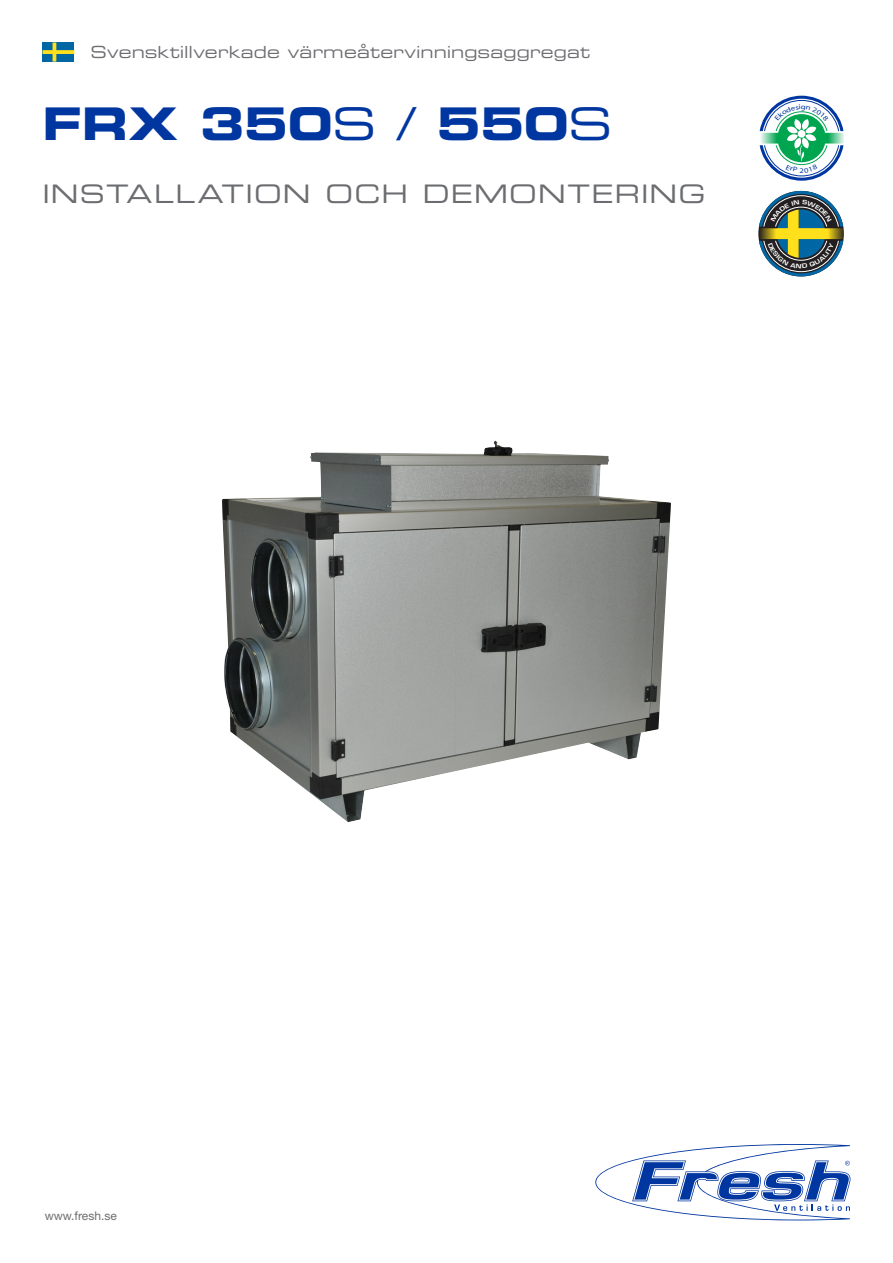
<style>
.page{position:relative;width:893px;height:1263px;background:#fff}
.page>*{position:absolute;margin:0;border:0;box-sizing:border-box;transform-origin:0 0}
.t1{font:45px "Eurostile LT Std Bold Ex 2";letter-spacing:-.01em;color:#0036a0}
.t2{font:25.5px "Eurostile LT Std Ex 2";letter-spacing:.045em;color:#6c6d70}
.t3{font:16.65px "Eurostile LT Std Ex 2";letter-spacing:.005em;color:#6c6d70}
.t4{font:12px "Helvetica Neue";color:#6c6d70}
.s1{font-family:"Eurostile LT Std Ex 2"}
</style>
<div class="page">
<svg style="left:43px;top:43px;width:31px;height:19px"></svg>
<img style="left:222px;top:441px;width:449px;height:381px">
<svg style="left:595px;top:1144px;width:255px;height:76px"></svg>
<svg style="left:758px;top:191px;width:86px;height:85px"></svg>
<svg style="left:759px;top:96px;width:85px;height:85px"></svg>
<p class="t3" style="left:90px;top:41px;width:501px">Svensktillverkade värmeåtervinningsaggregat</p>
<p class="t1" style="left:43px;top:92px;width:572px">FRX 350<span class="s1">S /</span> 550<span class="s1">S</span></p>
<p class="t2" style="left:43px;top:176px;width:664px">INSTALLATION OCH DEMONTERING</p>
<p class="t4" style="left:45px;top:1209px;width:74px">www.fresh.se</p>
</div>
